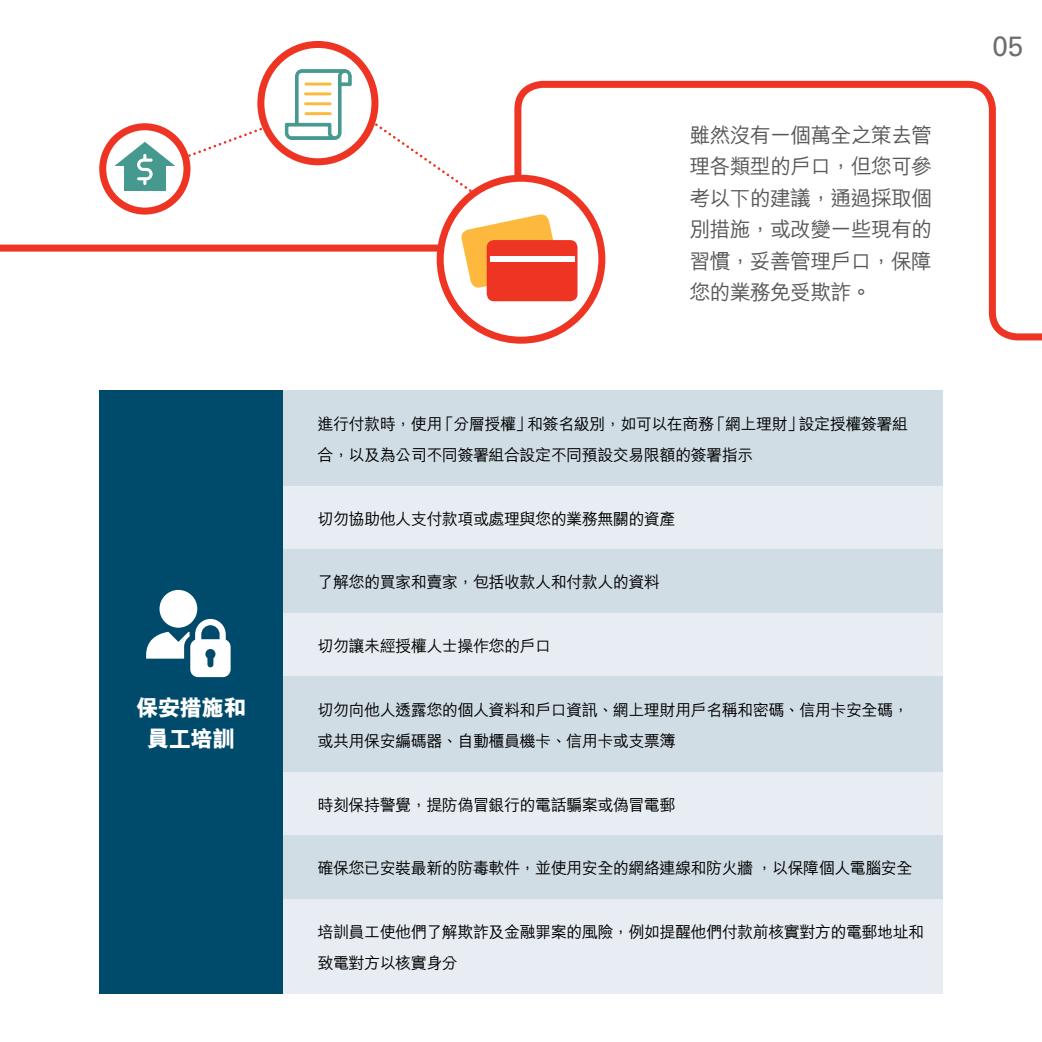
<style>
.page{position:relative;width:1042px;height:1042px;background:#fff}
.page>*{position:absolute;margin:0;border:0;box-sizing:border-box;transform-origin:0 0}
.t1{font:28px "Univers";color:#6d6e71}
.t2{font:800 22.75px/31.5px "M Hei HK";letter-spacing:-.04em;color:#fff;text-align:center}
.t3{font:500 21px/31.5px "M Hei HK";letter-spacing:-.04em;color:#58585b;text-align:justify}
.t4{font:500 16.1px/31.5px "M Hei HK";letter-spacing:-.04em;color:#000}
</style>
<div class="page">
<div style="left:99px;top:390px;width:844px;height:603px;background:#e8edf3"></div>
<div style="left:99px;top:390px;width:844px;height:95px;background:#d1dde5"></div>
<div style="left:99px;top:549px;width:844px;height:63px;background:#d1dde5"></div>
<div style="left:99px;top:676px;width:844px;height:95px;background:#d1dde5"></div>
<div style="left:99px;top:835px;width:844px;height:63px;background:#d1dde5"></div>
<div style="left:99px;top:390px;width:184px;height:603px;background:#004b6b"></div>
<div style="left:159px;top:590px;width:38px;height:38px;background:#fff;border-radius:50%"></div>
<svg style="left:146px;top:612px;width:85px;height:66px"></svg>
<svg style="left:0;top:80px;width:1042px;height:264px"></svg>
<svg style="left:440px;top:178px;width:162px;height:162px"></svg>
<div style="left:437px;top:175px;width:168px;height:169px;border:7px solid #ee3423;border-radius:50%"></div>
<svg style="left:103px;top:127px;width:84px;height:84px"></svg>
<div style="left:99px;top:123px;width:91px;height:92px;border:7px solid #ee3423;border-radius:50%"></div>
<div style="left:487px;top:240px;width:90px;height:61px;background:#ee3423;border-radius:7px"></div>
<div style="left:490px;top:256px;width:84px;height:6px;background:#fff"></div>
<svg style="left:261px;top:44px;width:114px;height:118px"></svg>
<div style="left:257px;top:41px;width:121px;height:124px;border:7px solid #ee3423;border-radius:50%"></div>
<svg style="left:114px;top:69px;width:446px;height:220px"></svg>
<h2 class="t2" style="left:136px;top:692px;width:112px">保安措施和員工培訓</h2>
<h3 class="t3" style="left:689px;top:118px;width:244px">雖然沒有一個萬全之策去管理各類型的戶口，但您可參考以下的建議，通過採取個別措施，或改變一些現有的習慣，妥善管理戶口，保障您的業務免受欺詐。</h3>
<p class="t4" style="left:317px;top:407px;width:592px">進行付款時，使用「分層授權」和簽名級別，如可以在商務「網上理財」設定授權簽署組合，以及為公司不同簽署組合設定不同預設交易限額的簽署指示</p>
<p class="t4" style="left:317px;top:502px;width:360px">切勿協助他人支付款項或處理與您的業務無關的資產</p>
<p class="t4" style="left:317px;top:565px;width:344px">了解您的買家和賣家，包括收款人和付款人的資料</p>
<p class="t4" style="left:317px;top:629px;width:235px">切勿讓未經授權人士操作您的戶口</p>
<p class="t4" style="left:317px;top:693px;width:593px">切勿向他人透露您的個人資料和戶口資訊、網上理財用戶名稱和密碼、信用卡安全碼，或共用保安編碼器、自動櫃員機卡、信用卡或支票簿</p>
<p class="t4" style="left:317px;top:788px;width:360px">時刻保持警覺，提防偽冒銀行的電話騙案或偽冒電郵</p>
<p class="t4" style="left:317px;top:851px;width:597px">確保您已安裝最新的防毒軟件，並使用安全的網絡連線和防火牆，以保障個人電腦安全</p>
<p class="t4" style="left:317px;top:915px;width:608px">培訓員工使他們了解欺詐及金融罪案的風險，例如提醒他們付款前核實對方的電郵地址和致電對方以核實身分</p>
<h1 class="t1" style="left:992px;top:29px;width:33px">05</h1>
</div>
